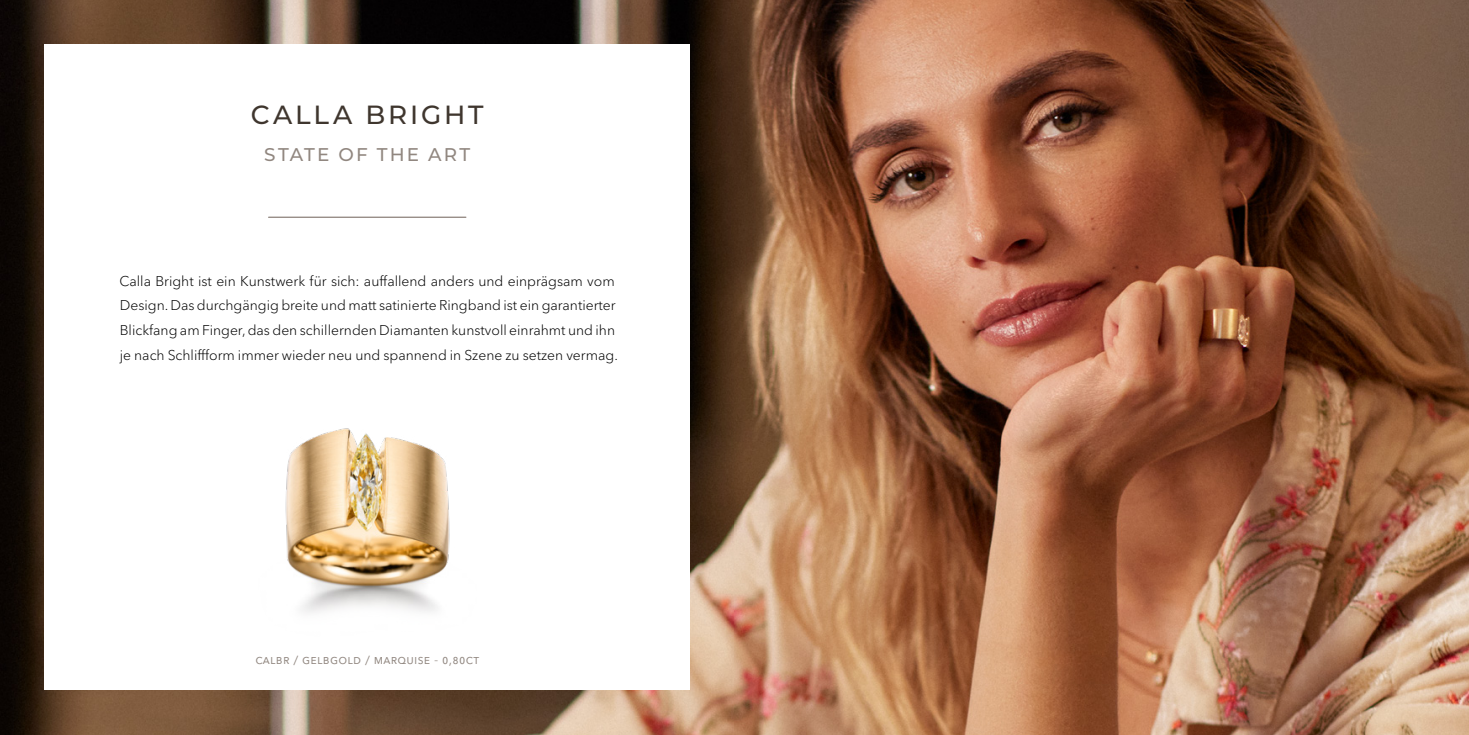
<style>
.page{position:relative;width:1469px;height:735px;background:#fff}
.page>*{position:absolute;margin:0;border:0;box-sizing:border-box;transform-origin:0 0}
.HL{font:500 26.25px "Montserrat";letter-spacing:.11em;color:#3f362e}
.SL_1{font:500 18.38px "Montserrat";letter-spacing:.115em;color:#918780}
.Lesetext_NEU{font:300 14px/24.8px "Avenir Next LT Pro";color:#000}
.Produktbeschreibung_mittig{font:13.12px "Avenir Next";letter-spacing:.02em;color:#918780}
</style>
<div class="page">
<img style="left:0;top:0;width:1468px;height:734px">
<div style="left:45px;top:45px;width:645px;height:645px;background:#fff"></div>
<img style="left:285px;top:428px;width:165px;height:185px">
<hr style="left:269px;top:216px;width:197px;height:2px;background:#918780">
<p class="HL" style="left:251px;top:96px;width:234px">CALLA BRIGHT</p>
<p class="SL_1" style="left:264px;top:142px;width:207px">STATE OF THE ART</p>
<p class="Lesetext_NEU" style="left:120px;top:268px;width:500px">Calla Bright ist ein Kunstwerk für sich: auffallend anders und einprägsam vom Design. Das durchgängig breite und matt satinierte Ringband ist ein garantierter Blickfang am Finger, das den schillernden Diamanten kunstvoll einrahmt und ihn je nach Schliffform immer wieder neu und spannend in Szene zu setzen vermag.</p>
<p class="Produktbeschreibung_mittig" style="left:255px;top:648px;width:225px">calbr / gelbgold / marquise - 0,80ct</p>
</div>
